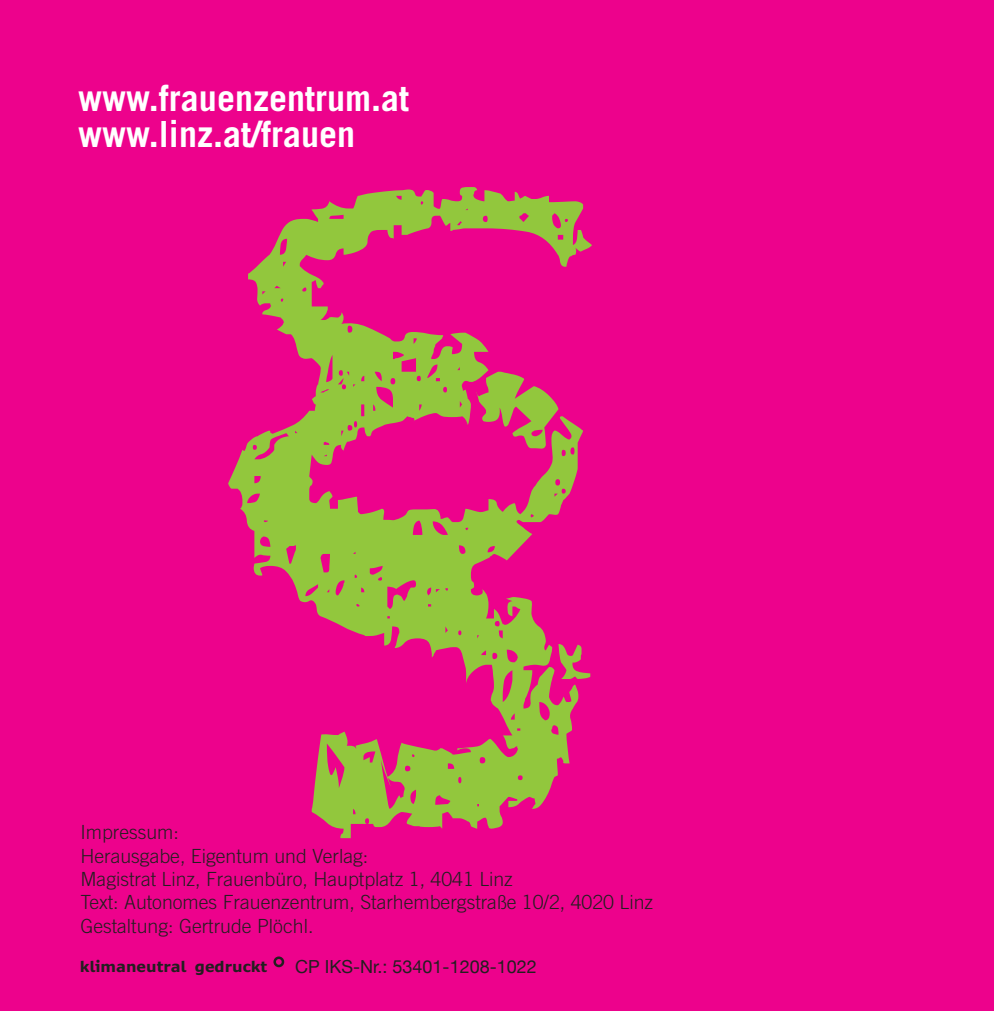
<style>
.page{position:relative;width:994px;height:1011px;background:#fff}
.page>*{position:absolute;margin:0;border:0;box-sizing:border-box;transform-origin:0 0}
.Titel_3{font:720px "Chalkduster";color:#92c73d}
.Fließtext{font:700 36px "Trade Gothic";color:#fff}
.t1{font:300 19.5px/23.4px "Trade Gothic";color:#231f20}
.t2{font:18px "Helvetica Neue";color:#231f20}
.t3{font:700 14.7px "CP Type";color:#231f20}
</style>
<div class="page">
<div style="left:0;top:0;width:993px;height:1010px;background:#ed028c"></div>
<svg style="left:273px;top:956px;width:11px;height:11px"></svg>
<p class="Fließtext" style="left:78px;top:76px;width:332px">www.frauenzentrum.at</p>
<p class="Fließtext" style="left:78px;top:112px;width:278px">www.linz.at/frauen</p>
<p class="Titel_3" style="left:187px;top:23px;width:436px">§</p>
<p class="t1" style="left:80px;top:820px;width:289px">Impressum:<br>Herausgabe, Eigentum und Verlag:</p>
<p class="t1" style="left:80px;top:867px;width:574px">Magistrat Linz, Frauenbüro, Hauptplatz 1, 4041 Linz<br>Text: Autonomes Frauenzentrum, Starhembergstraße 10/2, 4020 Linz</p>
<p class="t1" style="left:80px;top:913px;width:234px">Gestaltung: Gertrude Plöchl.</p>
<p class="t3" style="left:80px;top:957px;width:108px">klimaneutral</p>
<p class="t2" style="left:295px;top:955px;width:243px">CP IKS-Nr.: 53401-1208-1022</p>
<p class="t3" style="left:195px;top:957px;width:74px">gedruckt</p>
</div>
